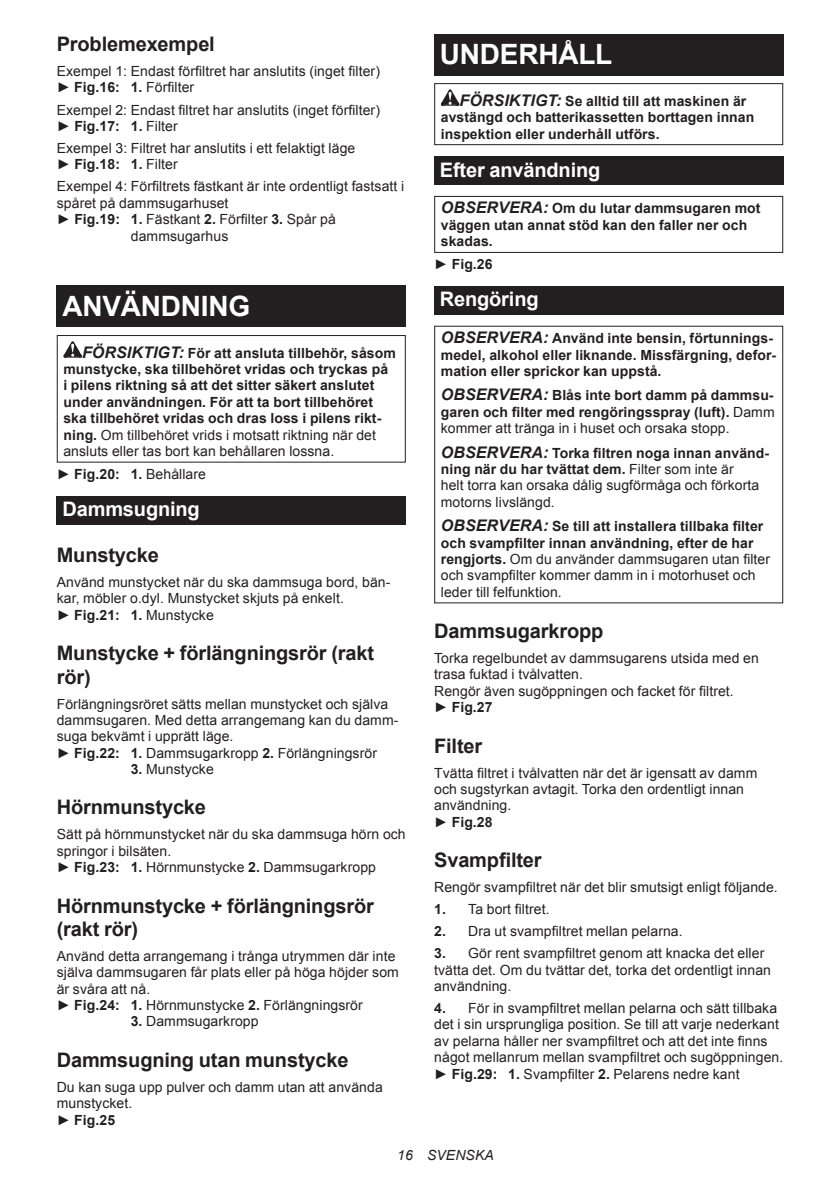
<style>
.page{position:relative;width:840px;height:1191px;background:#fff}
.page>*{position:absolute;margin:0;border:0;box-sizing:border-box;transform-origin:0 0}
.t1{font:700 28px "Arial";letter-spacing:-.01em;color:#fff}
.t2{font:700 20px/23.4px "Arial";letter-spacing:-.01em;color:#231f20}
.t3{font:700 20px "Arial";letter-spacing:-.01em;color:#fff}
.t4{font:14px/16.4px "Arial";letter-spacing:.005em;color:#231f20}
.t5{font:700 14px/16.4px "Arial";letter-spacing:.005em;color:#231f20}
.t6{font:italic 14px "Arial";letter-spacing:.005em;color:#231f20}
.s1{font-weight:700}
.s2{font-style:italic;font-size:16px}
.s3{font-weight:400}
.s4{font-weight:700;font-style:italic;font-size:16px}
</style>
<div class="page">
<div style="left:57px;top:286px;width:348px;height:41px;background:#231f20"></div>
<svg style="left:63px;top:341px;width:19px;height:17px"></svg>
<div style="left:57px;top:335px;width:348px;height:127px;border:1px solid #231f20"></div>
<div style="left:57px;top:496px;width:348px;height:28px;background:#231f20"></div>
<div style="left:434px;top:34px;width:348px;height:41px;background:#231f20"></div>
<svg style="left:440px;top:89px;width:19px;height:17px"></svg>
<div style="left:434px;top:83px;width:348px;height:62px;border:1px solid #231f20"></div>
<div style="left:434px;top:156px;width:348px;height:29px;background:#231f20"></div>
<div style="left:434px;top:196px;width:348px;height:57px;border:1px solid #231f20"></div>
<div style="left:434px;top:286px;width:348px;height:29px;background:#231f20"></div>
<h2 class="t2" style="left:57px;top:33px;width:159px">Problemexempel</h2>
<p class="t4" style="left:57px;top:63px;width:324px">Exempel 1: Endast förfiltret har anslutits (inget filter) ► <span class="s1">Fig.16: 1.</span> Förfilter</p>
<p class="t4" style="left:57px;top:102px;width:324px">Exempel 2: Endast filtret har anslutits (inget förfilter) ► <span class="s1">Fig.17: 1.</span> Filter</p>
<p class="t4" style="left:57px;top:140px;width:300px">Exempel 3: Filtret har anslutits i ett felaktigt läge ► <span class="s1">Fig.18: 1.</span> Filter</p>
<p class="t4" style="left:57px;top:178px;width:348px">Exempel 4: Förfiltrets fästkant är inte ordentligt fastsatt i</p>
<p class="t4" style="left:57px;top:195px;width:173px">spåret på dammsugarhuset</p>
<p class="t4" style="left:57px;top:211px;width:280px">► <span class="s1">Fig.19: 1.</span> Fästkant <span class="s1">2.</span> Förfilter <span class="s1">3.</span> Spår på</p>
<p class="t4" style="left:131px;top:228px;width:99px">dammsugarhus</p>
<h1 class="t1" style="left:62px;top:287px;width:189px">ANVÄNDNING</h1>
<p class="t5" style="left:63px;top:345px;width:334px;text-indent:19px"><span class="s2">FÖRSIKTIGT:</span> För att ansluta tillbehör, såsom munstycke, ska tillbehöret vridas och tryckas på<br>i pilens riktning så att det sitter säkert anslutet under användningen. För att ta bort tillbehöret ska tillbehöret vridas och dras loss i pilens rikt&shy;ning. <span class="s3">Om tillbehöret vrids i motsatt riktning när det ansluts eller tas bort kan behållaren lossna.</span></p>
<p class="t4" style="left:57px;top:466px;width:151px">► <span class="s1">Fig.20: 1.</span> Behållare</p>
<h2 class="t3" style="left:62px;top:495px;width:139px">Dammsugning</h2>
<h2 class="t2" style="left:57px;top:544px;width:104px">Munstycke</h2>
<p class="t4" style="left:57px;top:574px;width:335px">Använd munstycket när du ska dammsuga bord, bän&shy;kar, möbler o.dyl. Munstycket skjuts på enkelt.<br>► <span class="s1">Fig.21: 1.</span> Munstycke</p>
<h2 class="t2" style="left:57px;top:642px;width:319px">Munstycke + förlängningsrör (rakt rör)</h2>
<p class="t4" style="left:57px;top:695px;width:343px">Förlängningsröret sätts mellan munstycket och själva dammsugaren. Med detta arrangemang kan du damm&shy;suga bekvämt i upprätt läge.<br>► <span class="s1">Fig.22: 1.</span> Dammsugarkropp <span class="s1">2.</span> Förlängningsrör</p>
<p class="t4" style="left:131px;top:761px;width:84px"><span class="s1">3.</span> Munstycke</p>
<h2 class="t2" style="left:57px;top:796px;width:151px">Hörnmunstycke</h2>
<p class="t4" style="left:57px;top:826px;width:350px">Sätt på hörnmunstycket när du ska dammsuga hörn och springor i bilsäten.<br>► <span class="s1">Fig.23: 1.</span> Hörnmunstycke <span class="s1">2.</span> Dammsugarkropp</p>
<h2 class="t2" style="left:57px;top:894px;width:318px">Hörnmunstycke + förlängningsrör (rakt rör)</h2>
<p class="t4" style="left:57px;top:948px;width:343px">Använd detta arrangemang i trånga utrymmen där inte själva dammsugaren får plats eller på höga höjder som är svåra att nå.<br>► <span class="s1">Fig.24: 1.</span> Hörnmunstycke <span class="s1">2.</span> Förlängningsrör</p>
<p class="t4" style="left:131px;top:1013px;width:129px"><span class="s1">3.</span> Dammsugarkropp</p>
<h2 class="t2" style="left:57px;top:1048px;width:293px">Dammsugning utan munstycke</h2>
<p class="t4" style="left:57px;top:1078px;width:327px">Du kan suga upp pulver och damm utan att använda munstycket.<br>► <span class="s1">Fig.25</span></p>
<h1 class="t1" style="left:439px;top:35px;width:174px">UNDERHÅLL</h1>
<p class="t5" style="left:440px;top:93px;width:315px;text-indent:19px"><span class="s2">FÖRSIKTIGT:</span> Se alltid till att maskinen är avstängd och batterikassetten borttagen innan inspektion eller underhåll utförs.</p>
<h2 class="t3" style="left:439px;top:156px;width:162px">Efter användning</h2>
<p class="t5" style="left:440px;top:201px;width:321px"><span class="s2">OBSERVERA:</span> Om du lutar dammsugaren mot väggen utan annat stöd kan den faller ner och skadas.</p>
<p class="t5" style="left:434px;top:257px;width:60px"><span class="s3">►</span> Fig.26</p>
<h2 class="t3" style="left:439px;top:286px;width:100px">Rengöring</h2>
<p class="t5" style="left:440px;top:330px;width:337px"><span class="s2">OBSERVERA:</span> Använd inte bensin, förtunnings&shy;medel, alkohol eller liknande. Missfärgning, defor&shy;mation eller sprickor kan uppstå.</p>
<p class="t5" style="left:440px;top:388px;width:335px;text-align:justify"><span class="s2">OBSERVERA:</span> Blås inte bort damm på dammsu&shy;garen och filter med rengöringsspray (luft). <span class="s3">Damm kommer att tränga in i huset och orsaka stopp.</span></p>
<p class="t4" style="left:440px;top:444px;width:329px"><span class="s4">OBSERVERA:</span> <span class="s1">Torka filtren noga innan använd&shy;ning när du har tvättat dem.</span> Filter som inte är<br>helt torra kan orsaka dålig sugförmåga och förkorta motorns livslängd.</p>
<p class="t4" style="left:440px;top:518px;width:330px"><span class="s4">OBSERVERA:</span> <span class="s1">Se till att installera tillbaka filter och svampfilter innan användning, efter de har rengjorts.</span> Om du använder dammsugaren utan filter och svampfilter kommer damm in i motorhuset och leder till felfunktion.</p>
<h2 class="t2" style="left:434px;top:620px;width:171px">Dammsugarkropp</h2>
<p class="t4" style="left:434px;top:650px;width:326px">Torka regelbundet av dammsugarens utsida med en trasa fuktad i tvålvatten.<br>Rengör även sugöppningen och facket för filtret.<br>► <span class="s1">Fig.27</span></p>
<h2 class="t2" style="left:434px;top:734px;width:50px">Filter</h2>
<p class="t4" style="left:434px;top:764px;width:324px">Tvätta filtret i tvålvatten när det är igensatt av damm och sugstyrkan avtagit. Torka den ordentligt innan användning.<br>► <span class="s1">Fig.28</span></p>
<h2 class="t2" style="left:434px;top:849px;width:109px">Svampfilter</h2>
<p class="t4" style="left:434px;top:879px;width:345px">Rengör svampfiltret när det blir smutsigt enligt följande.</p>
<p class="t4" style="left:434px;top:901px;width:117px"><span class="s1">1.</span> Ta bort filtret.</p>
<p class="t4" style="left:434px;top:923px;width:250px"><span class="s1">2.</span> Dra ut svampfiltret mellan pelarna.</p>
<p class="t4" style="left:434px;top:945px;width:338px"><span class="s1">3.</span> Gör rent svampfiltret genom att knacka det eller tvätta det. Om du tvättar det, torka det ordentligt innan användning.</p>
<p class="t4" style="left:434px;top:1000px;width:350px"><span class="s1">4.</span> För in svampfiltret mellan pelarna och sätt tillbaka det i sin ursprungliga position. Se till att varje nederkant av pelarna håller ner svampfiltret och att det inte finns något mellanrum mellan svampfiltret och sugöppningen. ► <span class="s1">Fig.29: 1.</span> Svampfilter <span class="s1">2.</span> Pelarens nedre kant</p>
<p class="t6" style="left:397px;top:1146px;width:98px">16 SVENSKA</p>
</div>
